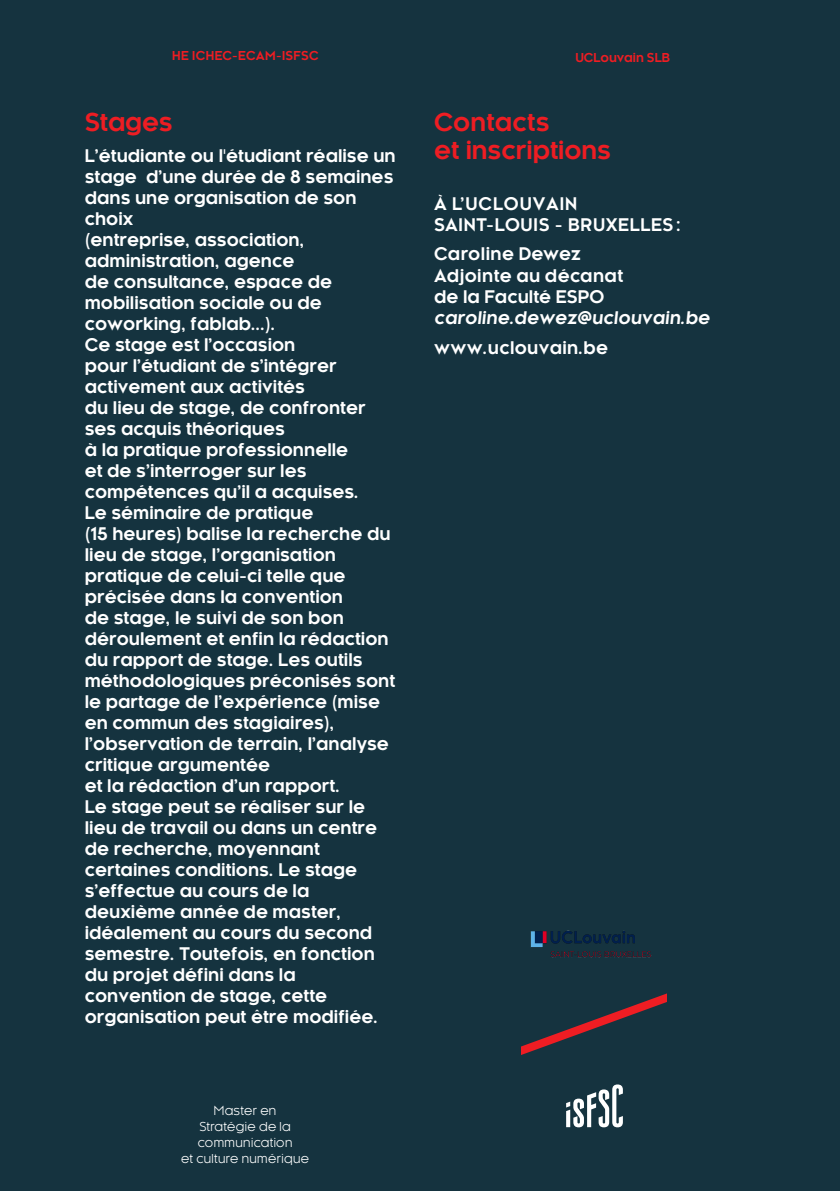
<style>
.page{position:relative;width:840px;height:1191px;background:#fff}
.page>*{position:absolute;margin:0;border:0;box-sizing:border-box;transform-origin:0 0}
.texte_8_5{font:700 24px/28px "Kessel 105";letter-spacing:-.005em;color:#ee1d23}
.texte_8_5-2{font:700 17px/21px "Kessel 105";color:#fff}
.texte_8_5-3{font:700 17px/20.6px "Kessel 105";letter-spacing:.04em;color:#fff}
.t1{font:12px "Kessel 105";letter-spacing:.03em;color:#fff}
.t2{font:700 12px "Kessel 105";letter-spacing:.01em;color:#ee1d23}
.s1{font-style:italic}
</style>
<div class="page">
<div style="left:0;top:0;width:839px;height:1191px;background:#15333f"></div>
<svg style="left:566px;top:1084px;width:56px;height:43px"></svg>
<svg style="left:521px;top:993px;width:145px;height:62px"></svg>
<img style="left:530px;top:930px;width:122px;height:28px">
<p class="t2" style="left:172px;top:49px;width:148px">HE ICHEC-ECAM-ISFSC</p>
<p class="t2" style="left:575px;top:51px;width:96px">UCLouvain SLB</p>
<p class="texte_8_5" style="left:85px;top:109px;width:89px">Stages</p>
<p class="texte_8_5-2" style="left:85px;top:146px;width:312px">L’étudiante ou l'étudiant réalise un stage d’une durée de 8 semaines dans une organisation de son choix<br>(entreprise, association, administration, agence<br>de consultance, espace de mobilisation sociale ou de coworking, fablab...).<br>Ce stage est l’occasion<br>pour l’étudiant de s’intégrer activement aux activités<br>du lieu de stage, de confronter ses acquis théoriques<br>à la pratique professionnelle<br>et de s’interroger sur les compétences qu’il a acquises.<br>Le séminaire de pratique<br>(15 heures) balise la recherche du lieu de stage, l’organisation pratique de celui-ci telle que précisée dans la convention<br>de stage, le suivi de son bon déroulement et enfin la rédaction du rapport de stage. Les outils méthodologiques préconisés sont le partage de l’expérience (mise en commun des stagiaires), l’observation de terrain, l’analyse critique argumentée<br>et la rédaction d’un rapport.<br>Le stage peut se réaliser sur le lieu de travail ou dans un centre de recherche, moyennant certaines conditions. Le stage s’effectue au cours de la deuxième année de master, idéalement au cours du second semestre. Toutefois, en fonction du projet défini dans la convention de stage, cette organisation peut être modifiée.</p>
<p class="t1" style="left:214px;top:1103px;width:64px">Master en</p>
<p class="t1" style="left:199px;top:1119px;width:93px">Stratégie de la</p>
<p class="t1" style="left:198px;top:1135px;width:96px">communication</p>
<p class="t1" style="left:181px;top:1151px;width:129px">et culture numérique</p>
<p class="texte_8_5" style="left:434px;top:109px;width:178px">Contacts<br>et inscriptions</p>
<p class="texte_8_5-3" style="left:434px;top:194px;width:248px">À L’UCLOUVAIN<br>SAINT-LOUIS - BRUXELLES :</p>
<p class="texte_8_5-2" style="left:434px;top:244px;width:277px">Caroline Dewez<br>Adjointe au décanat<br>de la Faculté ESPO <span class="s1">caroline.dewez@uclouvain.be</span></p>
<p class="texte_8_5-2" style="left:434px;top:337px;width:175px">www.uclouvain.be</p>
</div>
